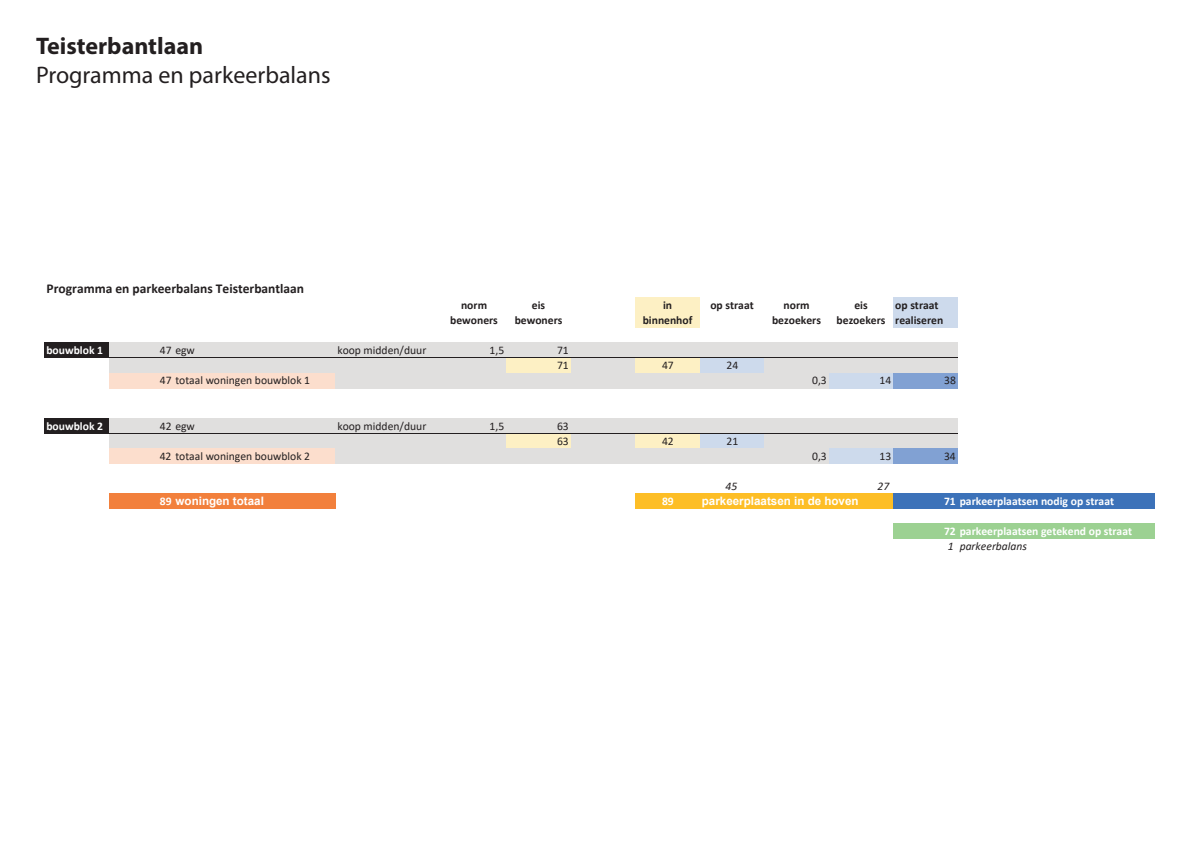
<style>
.page{position:relative;width:1191px;height:842px;background:#fff}
.page>*{position:absolute;margin:0;border:0;box-sizing:border-box;transform-origin:0 0}
.t1{font:24px "Myriad Pro";color:#231f20}
.t2{font:700 24px "Myriad Pro";color:#231f20}
.t3{font:700 13.5px "Calibri";color:#231f20}
.t4{font:11.6px/15.1px "Calibri";color:#231f20}
.t5{font:700 11.6px/15.1px "Calibri";color:#231f20;text-align:center}
.t6{font:700 11.6px "Calibri";color:#fff}
.t7{font:700 11.6px "Arial";color:#fff}
.t8{font:italic 11.6px "Calibri";color:#231f20}
.s1{font-family:"Calibri"}
</style>
<div class="page">
<div style="left:635px;top:298px;width:65px;height:30px;background:#fdf0c4"></div>
<div style="left:893px;top:298px;width:64px;height:30px;background:#cddaec"></div>
<div style="left:45px;top:343px;width:64px;height:15px;background:#231f20"></div>
<div style="left:109px;top:343px;width:848px;height:15px;background:#e0dfde"></div>
<div style="left:109px;top:358px;width:397px;height:15px;background:#e0dfde"></div>
<div style="left:506px;top:358px;width:65px;height:15px;background:#fdf0c4"></div>
<div style="left:571px;top:358px;width:64px;height:15px;background:#e0dfde"></div>
<div style="left:635px;top:358px;width:65px;height:15px;background:#fdf0c4"></div>
<div style="left:699px;top:358px;width:65px;height:15px;background:#cddaec"></div>
<div style="left:764px;top:358px;width:193px;height:15px;background:#e0dfde"></div>
<div style="left:109px;top:373px;width:226px;height:15px;background:#fcdecd"></div>
<div style="left:335px;top:373px;width:493px;height:15px;background:#e0dfde"></div>
<div style="left:828px;top:373px;width:65px;height:15px;background:#cddaec"></div>
<div style="left:893px;top:373px;width:64px;height:15px;background:#81a1d3"></div>
<div style="left:45px;top:418px;width:64px;height:15px;background:#231f20"></div>
<div style="left:109px;top:418px;width:848px;height:15px;background:#e0dfde"></div>
<div style="left:109px;top:433px;width:397px;height:15px;background:#e0dfde"></div>
<div style="left:506px;top:433px;width:65px;height:15px;background:#fdf0c4"></div>
<div style="left:571px;top:433px;width:64px;height:15px;background:#e0dfde"></div>
<div style="left:635px;top:433px;width:65px;height:15px;background:#fdf0c4"></div>
<div style="left:699px;top:433px;width:65px;height:15px;background:#cddaec"></div>
<div style="left:764px;top:433px;width:193px;height:15px;background:#e0dfde"></div>
<div style="left:109px;top:448px;width:226px;height:15px;background:#fcdecd"></div>
<div style="left:335px;top:448px;width:493px;height:15px;background:#e0dfde"></div>
<div style="left:828px;top:448px;width:65px;height:15px;background:#cddaec"></div>
<div style="left:893px;top:448px;width:64px;height:15px;background:#81a1d3"></div>
<div style="left:109px;top:493px;width:226px;height:16px;background:#f2803c"></div>
<div style="left:635px;top:493px;width:258px;height:16px;background:#fdbe26"></div>
<div style="left:893px;top:493px;width:262px;height:16px;background:#3c72b9"></div>
<div style="left:893px;top:524px;width:262px;height:15px;background:#9cd192"></div>
<hr style="left:109px;top:357px;width:848px;height:1px;background:#231f20">
<hr style="left:109px;top:433px;width:848px;height:1px;background:#231f20">
<h1 class="t2" style="left:36px;top:30px;width:169px">Teisterbantlaan</h1>
<h1 class="t1" style="left:36px;top:60px;width:296px">Programma en parkeerbalans</h1>
<p class="t3" style="left:47px;top:279px;width:259px">Programma en parkeerbalans Teisterbantlaan</p>
<p class="t5" style="left:450px;top:298px;width:49px">norm bewoners</p>
<p class="t5" style="left:514px;top:298px;width:49px">eis bewoners</p>
<p class="t5" style="left:642px;top:298px;width:51px">in binnenhof</p>
<p class="t5" style="left:710px;top:298px;width:45px">op straat</p>
<p class="t5" style="left:772px;top:298px;width:50px">norm bezoekers</p>
<p class="t5" style="left:836px;top:298px;width:50px">eis bezoekers</p>
<p class="t5" style="left:895px;top:298px;width:50px;text-align:left">op straat realiseren</p>
<p class="t6" style="left:46px;top:342px;width:58px">bouwblok 1</p>
<p class="t4" style="left:160px;top:343px;width:37px">47 egw</p>
<p class="t4" style="left:337px;top:343px;width:90px">koop midden/duur</p>
<p class="t4" style="left:489px;top:343px;width:16px">1,5</p>
<p class="t4" style="left:557px;top:343px;width:13px">71<br>71</p>
<p class="t4" style="left:662px;top:358px;width:13px">47</p>
<p class="t4" style="left:726px;top:358px;width:13px">24</p>
<p class="t4" style="left:160px;top:373px;width:152px">47 totaal woningen bouwblok 1</p>
<p class="t4" style="left:812px;top:373px;width:16px">0,3</p>
<p class="t4" style="left:879px;top:373px;width:13px">14</p>
<p class="t4" style="left:944px;top:373px;width:13px">38</p>
<p class="t6" style="left:46px;top:417px;width:58px">bouwblok 2</p>
<p class="t4" style="left:160px;top:418px;width:37px">42 egw</p>
<p class="t4" style="left:337px;top:418px;width:90px">koop midden/duur</p>
<p class="t4" style="left:489px;top:418px;width:16px">1,5</p>
<p class="t4" style="left:557px;top:418px;width:13px">63<br>63</p>
<p class="t4" style="left:662px;top:433px;width:13px">42</p>
<p class="t4" style="left:726px;top:433px;width:13px">21</p>
<p class="t4" style="left:160px;top:448px;width:152px">42 totaal woningen bouwblok 2</p>
<p class="t4" style="left:812px;top:448px;width:16px">0,3</p>
<p class="t4" style="left:879px;top:448px;width:13px">13</p>
<p class="t4" style="left:944px;top:448px;width:13px">34</p>
<p class="t8" style="left:725px;top:478px;width:13px">45</p>
<p class="t8" style="left:877px;top:478px;width:13px">27</p>
<p class="t7" style="left:160px;top:493px;width:106px"><span class="s1">89</span> woningen totaal</p>
<p class="t6" style="left:662px;top:493px;width:13px">89</p>
<p class="t7" style="left:702px;top:493px;width:158px">parkeerplaatsen in de hoven</p>
<p class="t6" style="left:944px;top:493px;width:171px">71 parkeerplaatsen nodig op straat</p>
<p class="t6" style="left:944px;top:523px;width:189px">72 parkeerplaatsen getekend op straat</p>
<p class="t8" style="left:947px;top:538px;width:81px">1 parkeerbalans</p>
</div>
